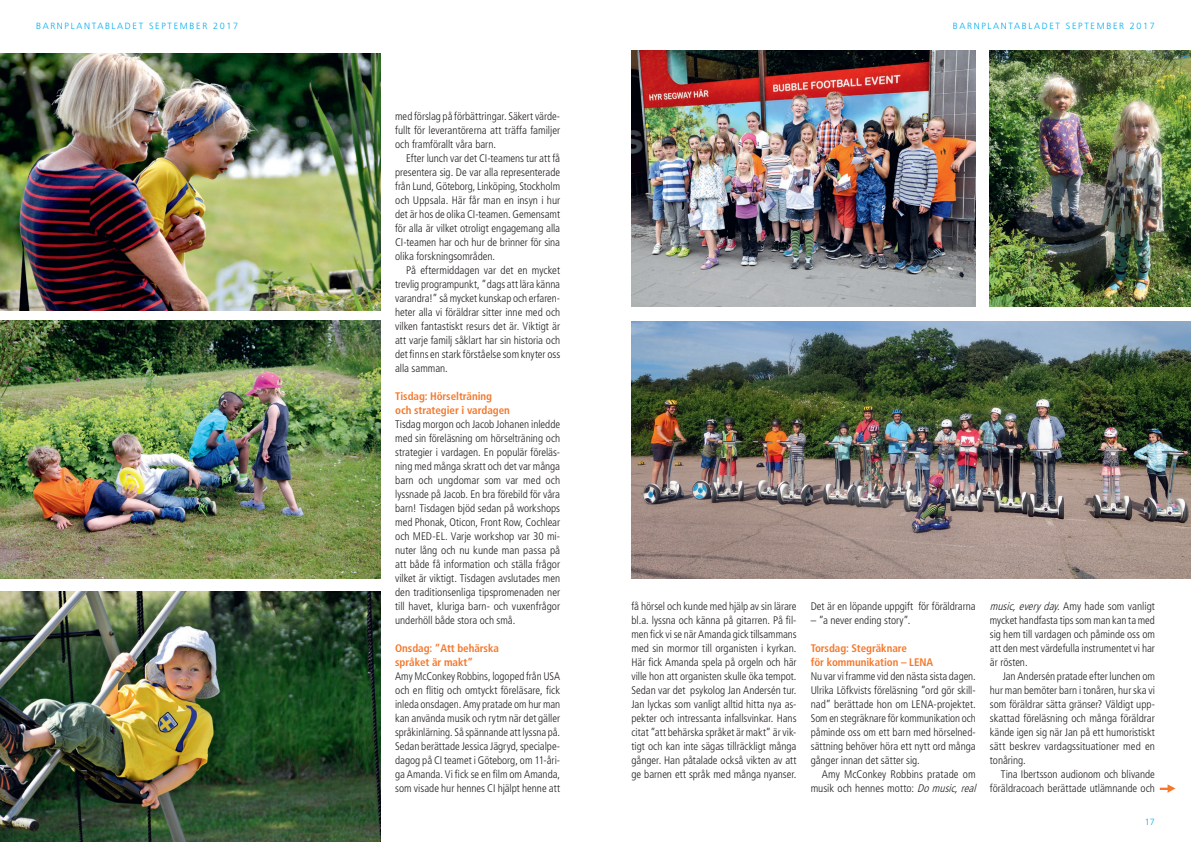
<style>
.page{position:relative;width:1191px;height:842px;background:#fff}
.page>*{position:absolute;margin:0;border:0;box-sizing:border-box;transform-origin:0 0}
.t1{font:300 condensed 11px/14px "Frutiger LT Std";color:#231f20;text-align:justify}
.t2{font:700 condensed 11px/14px "Frutiger LT Std";letter-spacing:-.005em;color:#f4792d}
.t3{font:300 9px "Frutiger LT Std";letter-spacing:.185em;color:#00aeef}
.s1{font-style:italic}
</style>
<div class="page">
<img style="left:0;top:54px;width:380px;height:256px">
<img style="left:0;top:320px;width:380px;height:259px">
<img style="left:0;top:591px;width:381px;height:251px">
<img style="left:990px;top:50px;width:201px;height:257px">
<img style="left:631px;top:50px;width:344px;height:257px">
<img style="left:631px;top:321px;width:560px;height:258px">
<svg style="left:1159px;top:784px;width:16px;height:9px"></svg>
<p class="t3" style="left:36px;top:21px;width:204px">BARNPLANTABLADET SEPTEMBER 2017</p>
<p class="t3" style="left:952px;top:21px;width:204px">BARNPLANTABLADET SEPTEMBER 2017</p>
<p class="t1" style="left:395px;top:109px;width:166px">med förslag på förbättringar. Säkert värde&shy;fullt för leverantörerna att träffa familjer och framförallt våra barn.</p>
<p class="t1" style="left:395px;top:151px;width:167px;text-indent:11px">Efter lunch var det CI-teamens tur att få presentera sig. De var alla representerade från Lund, Göteborg, Linköping, Stockholm och Uppsala. Här får man en insyn i hur det är hos de olika CI-teamen. Gemensamt för alla är vilket otroligt engagemang alla CI-teamen har och hur de brinner för sina olika forskningsområden.</p>
<p class="t1" style="left:395px;top:263px;width:167px;text-indent:11px">På eftermiddagen var det en mycket trevlig programpunkt, ”dags att lära känna varandra!” så mycket kunskap och erfaren&shy;heter alla vi föräldrar sitter inne med och vilken fantastiskt resurs det är. Viktigt är att varje familj såklart har sin historia och det finns en stark förståelse som knyter oss alla samman.</p>
<p class="t2" style="left:395px;top:389px;width:116px">Tisdag: Hörselträning och strategier i vardagen</p>
<p class="t1" style="left:395px;top:417px;width:166px">Tisdag morgon och Jacob Johanen inledde med sin föreläsning om hörselträning och strategier i vardagen. En populär föreläs&shy;ning med många skratt och det var många barn och ungdomar som var med och lyssnade på Jacob. En bra förebild för våra barn! Tisdagen bjöd sedan på workshops med Phonak, Oticon, Front Row, Cochlear och MED-EL. Varje workshop var 30 mi&shy;nuter lång och nu kunde man passa på att både få information och ställa frågor vilket är viktigt. Tisdagen avslutades men den traditionsenliga tipspromenaden ner till havet, kluriga barn- och vuxenfrågor underhöll både stora och små.</p>
<p class="t2" style="left:395px;top:641px;width:105px">Onsdag: ”Att behärska språket är makt”</p>
<p class="t1" style="left:395px;top:669px;width:167px">Amy McConkey Robbins, logoped från USA och en flitig och omtyckt föreläsare, fick inleda onsdagen. Amy pratade om hur man kan använda musik och rytm när det gäller språkinlärning. Så spännande att lyssna på.<br>Sedan berättade Jessica Jägryd, specialpe&shy;dagog på CI teamet i Göteborg, om 11-åri&shy;ga Amanda. Vi fick se en film om Amanda, som visade hur hennes CI hjälpt henne att</p>
<p class="t1" style="left:631px;top:599px;width:167px">få hörsel och kunde med hjälp av sin lärare bl.a. lyssna och känna på gitarren. På fil&shy;men fick vi se när Amanda gick tillsammans med sin mormor till organisten i kyrkan.<br>Här fick Amanda spela på orgeln och här ville hon att organisten skulle öka tempot.<br>Sedan var det psykolog Jan Andersén tur.<br>Jan lyckas som vanligt alltid hitta nya as&shy;pekter och intressanta infallsvinkar. Hans citat ”att behärska språket är makt” är vik&shy;tigt och kan inte sägas tillräckligt många gånger. Han påtalade också vikten av att ge barnen ett språk med många nyanser.</p>
<p class="t1" style="left:810px;top:599px;width:166px">Det är en löpande uppgift för föräldrarna</p>
<p class="t1" style="left:810px;top:613px;width:101px">– ”a never ending story”.</p>
<p class="t2" style="left:810px;top:641px;width:124px">Torsdag: Stegräknare<br>för kommunikation – LENA</p>
<p class="t1" style="left:810px;top:669px;width:167px">Nu var vi framme vid den nästa sista dagen.<br>Ulrika Löfkvists föreläsning ”ord gör skill&shy;nad” berättade hon om LENA-projektet.<br>Som en stegräknare för kommunikation och påminde oss om ett barn med hörselned&shy;sättning behöver höra ett nytt ord många gånger innan det sätter sig.</p>
<p class="t1" style="left:810px;top:767px;width:170px;text-align:right">Amy McConkey Robbins pratade om musik och hennes motto: <span class="s1">Domusic,real</span></p>
<p class="t1" style="left:990px;top:599px;width:167px"><span class="s1">music,everyday</span>. Amy hade som vanligt mycket handfasta tips som man kan ta med sig hem till vardagen och påminde oss om att den mest värdefulla instrumentet vi har är rösten.</p>
<p class="t1" style="left:990px;top:669px;width:167px;text-indent:13px">Jan Andersén pratade efter lunchen om hur man bemöter barn i tonåren, hur ska vi som föräldrar sätta gränser? Väldigt upp&shy;skattad föreläsning och många föräldrar kände igen sig när Jan på ett humoristiskt sätt beskrev vardagssituationer med en tonåring.</p>
<p class="t1" style="left:990px;top:767px;width:166px;text-align:right">Tina Ibertsson audionom och blivande föräldracoach berättade utlämnande och</p>
<p class="t3" style="left:1145px;top:816px;width:12px">17</p>
</div>
